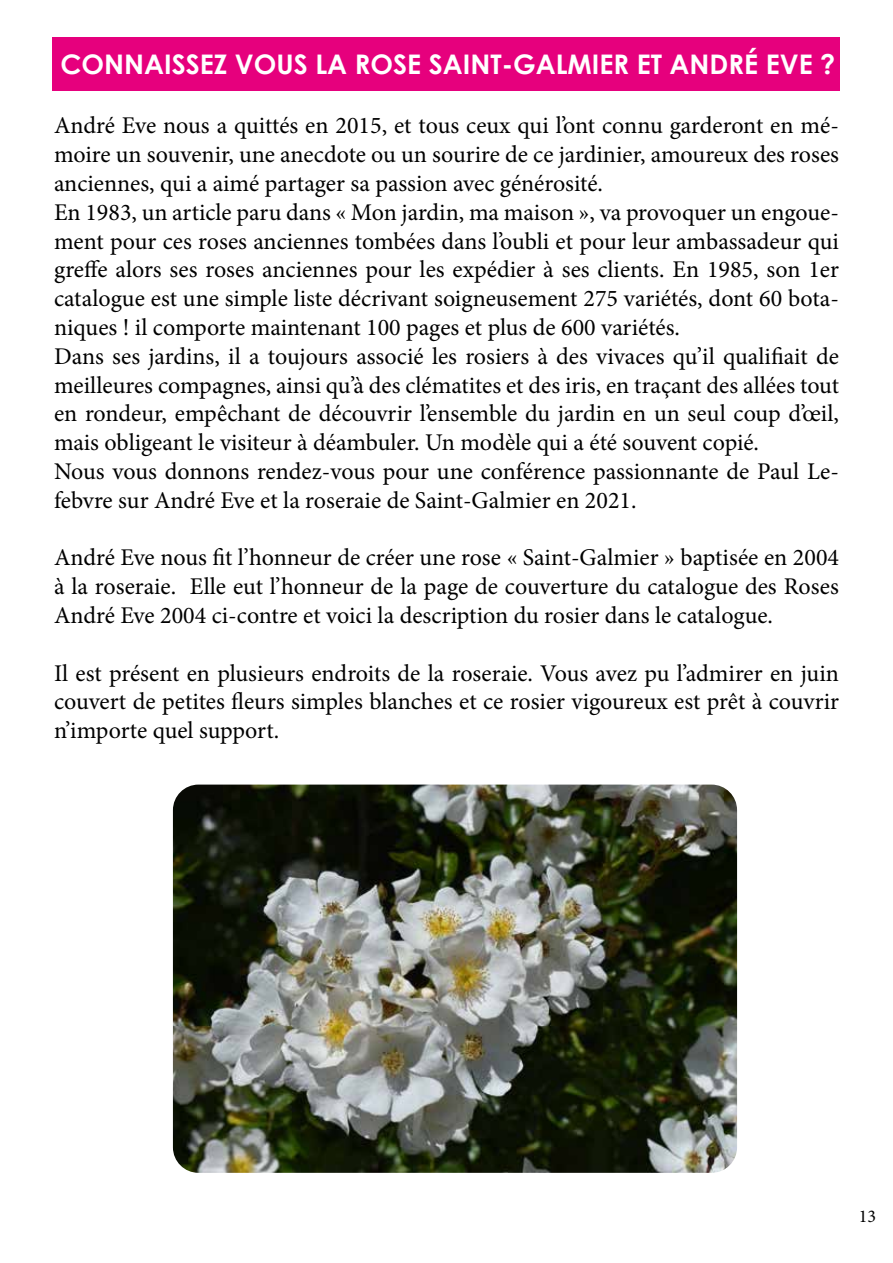
<style>
.page{position:relative;width:893px;height:1263px;background:#fff}
.page>*{position:absolute;margin:0;border:0;box-sizing:border-box;transform-origin:0 0}
.t1{font:700 27px "Century Gothic";color:#fff}
.t2{font:24px/28.8px "Minion Pro";color:#000;text-align:justify}
.t3{font:18px "Minion Pro";color:#000}
</style>
<div class="page">
<img style="left:173px;top:784px;width:564px;height:389px">
<div style="left:53px;top:37px;width:787px;height:54px;background:#e6007d"></div>
<p class="t1" style="left:60px;top:44px;width:776px">CONNAISSEZ VOUS LA ROSE SAINT-GALMIER ET ANDRÉ EVE ?</p>
<p class="t2" style="left:54px;top:111px;width:787px;text-align:left">André Eve nous a quittés en 2015, et tous ceux qui l’ont connu garderont en mé&shy;moire un souvenir, une anecdote ou un sourire de ce jardinier, amoureux des roses anciennes, qui a aimé partager sa passion avec générosité.<br>En 1983, un article paru dans « Mon jardin, ma maison », va provoquer un engoue&shy;ment pour ces roses anciennes tombées dans l’oubli et pour leur ambassadeur qui greffe alors ses roses anciennes pour les expédier à ses clients. En 1985, son 1er catalogue est une simple liste décrivant soigneusement 275 variétés, dont 60 bota&shy;niques ! il comporte maintenant 100 pages et plus de 600 variétés.<br>Dans ses jardins, il a toujours associé les rosiers à des vivaces qu’il qualifiait de meilleures compagnes, ainsi qu’à des clématites et des iris, en traçant des allées tout en rondeur, empêchant de découvrir l’ensemble du jardin en un seul coup d’œil, mais obligeant le visiteur à déambuler. Un modèle qui a été souvent copié.<br>Nous vous donnons rendez-vous pour une conférence passionnante de Paul Le&shy;febvre sur André Eve et la roseraie de Saint-Galmier en 2021.</p>
<p class="t2" style="left:54px;top:543px;width:786px">André Eve nous fit l’honneur de créer une rose « Saint-Galmier » baptisée en 2004 à la roseraie. Elle eut l’honneur de la page de couverture du catalogue des Roses André Eve 2004 ci-contre et voici la description du rosier dans le catalogue.</p>
<p class="t2" style="left:54px;top:659px;width:787px">Il est présent en plusieurs endroits de la roseraie. Vous avez pu l’admirer en juin couvert de petites fleurs simples blanches et ce rosier vigoureux est prêt à couvrir n’importe quel support.</p>
<p class="t3" style="left:859px;top:1204px;width:19px">13</p>
</div>
